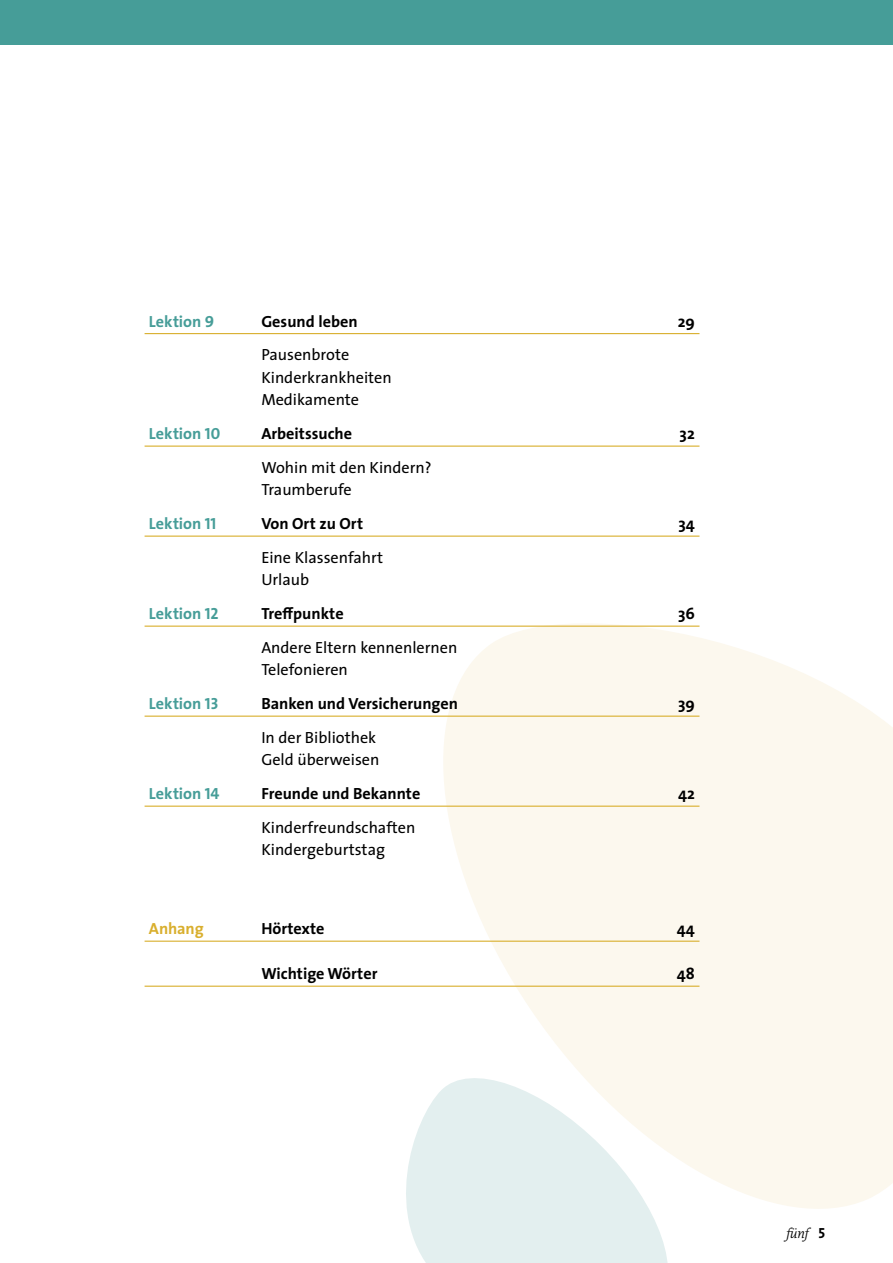
<style>
.page{position:relative;width:893px;height:1263px;background:#fff}
.page>*{position:absolute;margin:0;border:0;box-sizing:border-box;transform-origin:0 0}
._62_Inhalt_Unterzeil{font:16.2px "The Sans CV";color:#000}
._61_Inhalt{font:16.2px "The Sans CV Bold";color:#000}
._61_Inhalt-2{font:16.2px "The Sans CV Bold";color:#469d98}
._61_Inhalt-3{font:16.2px "The Sans CV Bold";letter-spacing:-.01em;color:#d9af2e}
._71_1_Seitennummerie{font:italic 14.7px "Proforma CV";color:#000}
.s1{font-family:"The Sans CV Bold Caps"}
.s2{font-family:"The Sans CV Bold Caps";font-style:normal}
</style>
<div class="page">
<div style="left:0;top:0;width:893px;height:44px;background:#469d98"></div>
<svg style="left:406px;top:1131px;width:262px;height:132px;fill:#e3efef"></svg>
<svg style="left:418px;top:623px;width:475px;height:613px;fill:#fcf8ee"></svg>
<hr style="left:145px;top:333px;width:554px;height:1px;background:#d9af2e">
<hr style="left:145px;top:446px;width:554px;height:1px;background:#d9af2e">
<hr style="left:145px;top:536px;width:554px;height:1px;background:#d9af2e">
<hr style="left:145px;top:626px;width:554px;height:1px;background:#d9af2e">
<hr style="left:145px;top:716px;width:554px;height:1px;background:#d9af2e">
<hr style="left:145px;top:806px;width:554px;height:1px;background:#d9af2e">
<hr style="left:145px;top:941px;width:554px;height:1px;background:#d9af2e">
<hr style="left:145px;top:986px;width:554px;height:1px;background:#d9af2e">
<p class="_61_Inhalt-2" style="left:149px;top:308px;width:67px">Lektion <span class="s1">9</span></p>
<p class="_61_Inhalt" style="left:261px;top:308px;width:98px">Gesund leben</p>
<p class="_61_Inhalt" style="left:678px;top:308px;width:19px">29</p>
<p class="_62_Inhalt_Unterzeil" style="left:261px;top:341px;width:89px">Pausenbrote</p>
<p class="_62_Inhalt_Unterzeil" style="left:261px;top:364px;width:132px">Kinderkrankheiten</p>
<p class="_62_Inhalt_Unterzeil" style="left:261px;top:386px;width:99px">Medikamente</p>
<p class="_61_Inhalt-2" style="left:149px;top:420px;width:73px">Lektion <span class="s1">10</span></p>
<p class="_61_Inhalt" style="left:261px;top:420px;width:92px">Arbeitssuche</p>
<p class="_61_Inhalt" style="left:680px;top:420px;width:17px">32</p>
<p class="_62_Inhalt_Unterzeil" style="left:261px;top:454px;width:172px">Wohin mit den Kindern?</p>
<p class="_62_Inhalt_Unterzeil" style="left:261px;top:476px;width:92px">Traumberufe</p>
<p class="_61_Inhalt-2" style="left:149px;top:510px;width:69px">Lektion <span class="s1">11</span></p>
<p class="_61_Inhalt" style="left:261px;top:510px;width:103px">Von Ort zu Ort</p>
<p class="_61_Inhalt" style="left:678px;top:510px;width:18px">34</p>
<p class="_62_Inhalt_Unterzeil" style="left:261px;top:544px;width:123px">Eine Klassenfahrt</p>
<p class="_62_Inhalt_Unterzeil" style="left:261px;top:566px;width:49px">Urlaub</p>
<p class="_61_Inhalt-2" style="left:149px;top:600px;width:71px">Lektion <span class="s1">12</span></p>
<p class="_61_Inhalt" style="left:261px;top:600px;width:84px">Treffpunkte</p>
<p class="_61_Inhalt" style="left:678px;top:600px;width:18px">36</p>
<p class="_62_Inhalt_Unterzeil" style="left:261px;top:634px;width:198px">Andere Eltern kennenlernen</p>
<p class="_62_Inhalt_Unterzeil" style="left:261px;top:656px;width:88px">Telefonieren</p>
<p class="_61_Inhalt-2" style="left:149px;top:690px;width:71px">Lektion <span class="s1">13</span></p>
<p class="_61_Inhalt" style="left:261px;top:690px;width:198px">Banken und Versicherungen</p>
<p class="_61_Inhalt" style="left:678px;top:690px;width:18px">39</p>
<p class="_62_Inhalt_Unterzeil" style="left:261px;top:724px;width:116px">In der Bibliothek</p>
<p class="_62_Inhalt_Unterzeil" style="left:261px;top:746px;width:120px">Geld überweisen</p>
<p class="_61_Inhalt-2" style="left:149px;top:780px;width:72px">Lektion <span class="s1">14</span></p>
<p class="_61_Inhalt" style="left:261px;top:780px;width:161px">Freunde und Bekannte</p>
<p class="_61_Inhalt" style="left:678px;top:780px;width:18px">42</p>
<p class="_62_Inhalt_Unterzeil" style="left:261px;top:814px;width:155px">Kinderfreundschaften</p>
<p class="_62_Inhalt_Unterzeil" style="left:261px;top:836px;width:125px">Kindergeburtstag</p>
<p class="_61_Inhalt-3" style="left:149px;top:915px;width:56px">Anhang</p>
<p class="_61_Inhalt" style="left:261px;top:915px;width:65px">Hörtexte</p>
<p class="_61_Inhalt" style="left:677px;top:915px;width:19px">44</p>
<p class="_61_Inhalt" style="left:261px;top:960px;width:118px">Wichtige Wörter</p>
<p class="_61_Inhalt" style="left:677px;top:960px;width:19px">48</p>
<p class="_71_1_Seitennummerie" style="left:786px;top:1224px;width:41px">fünf <span class="s2">5</span></p>
</div>
